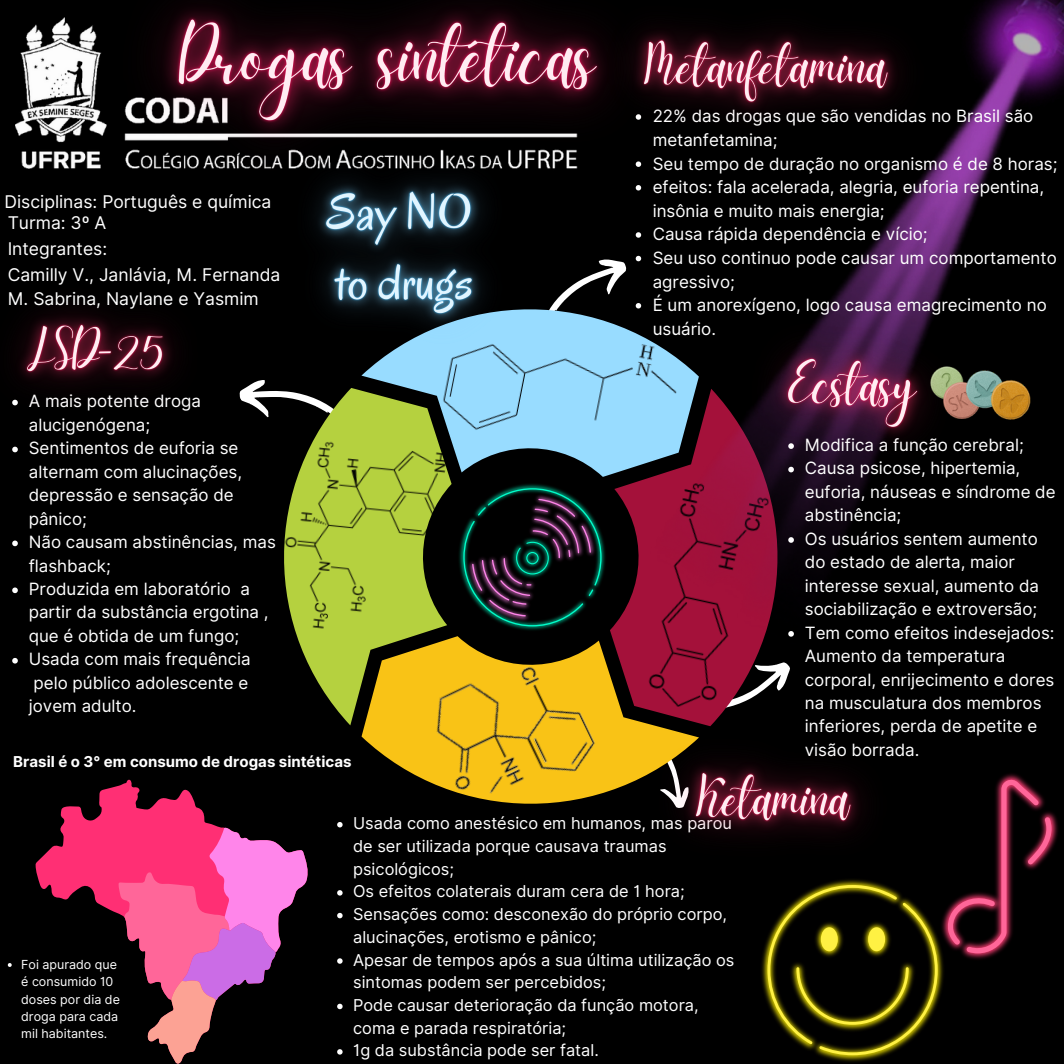
<style>
.page{position:relative;width:1064px;height:1064px;background:#fff}
.page>*{position:absolute;margin:0;border:0;box-sizing:border-box;transform-origin:0 0}
.t1{font:17.5px/20.9px "Inter";color:#fff}
.t2{font:16.88px/23.5px "Inter";color:#fff}
.t3{font:16.38px/22.8px "Inter";color:#fff}
.t4{font:700 15px "Inter";color:#fff}
.t5{font:12.5px/17.1px "Inter";color:#fff}
</style>
<div class="page">
<div style="left:0;top:0;width:1063px;height:1063px;background:#000"></div>
<svg style="left:12px;top:540px;width:6px;height:6px"></svg>
<svg style="left:12px;top:587px;width:6px;height:6px"></svg>
<svg style="left:12px;top:658px;width:6px;height:5px"></svg>
<svg style="left:239px;top:380px;width:37px;height:38px"></svg>
<svg style="left:361px;top:375px;width:248px;height:102px"></svg>
<svg style="left:276px;top:388px;width:175px;height:337px"></svg>
<svg style="left:609px;top:470px;width:179px;height:221px"></svg>
<svg style="left:361px;top:636px;width:275px;height:155px"></svg>
<img style="left:636px;top:473px;width:137px;height:219px">
<img style="left:435px;top:305px;width:209px;height:165px">
<img style="left:276px;top:434px;width:172px;height:206px">
<img style="left:404px;top:640px;width:205px;height:164px">
<img style="left:459px;top:484px;width:147px;height:146px">
<svg style="left:463px;top:488px;width:138px;height:138px"></svg>
<img style="left:962px;top:773px;width:96px;height:187px">
<svg style="left:946px;top:778px;width:105px;height:175px"></svg>
<img style="left:761px;top:911px;width:185px;height:151px">
<svg style="left:767px;top:911px;width:170px;height:143px"></svg>
<img style="left:644px;top:0;width:419px;height:651px">
<svg style="left:36px;top:779px;width:183px;height:135px;fill:#ff2f74"></svg>
<svg style="left:118px;top:827px;width:190px;height:236px"></svg>
<svg style="left:788px;top:537px;width:5px;height:5px"></svg>
<svg style="left:788px;top:631px;width:5px;height:5px"></svg>
<svg style="left:635px;top:232px;width:6px;height:6px"></svg>
<svg style="left:541px;top:255px;width:100px;height:110px"></svg>
<svg style="left:337px;top:822px;width:5px;height:5px"></svg>
<svg style="left:337px;top:890px;width:5px;height:5px"></svg>
<svg style="left:337px;top:912px;width:5px;height:6px"></svg>
<svg style="left:337px;top:958px;width:5px;height:5px"></svg>
<svg style="left:337px;top:1003px;width:5px;height:5px"></svg>
<svg style="left:337px;top:1049px;width:5px;height:5px"></svg>
<img style="left:15px;top:18px;width:59px;height:151px">
<img style="left:74px;top:5px;width:653px;height:221px">
<img style="left:12px;top:311px;width:162px;height:142px">
<img style="left:714px;top:279px;width:276px;height:223px">
<img style="left:570px;top:0;width:391px;height:184px">
<img style="left:622px;top:692px;width:302px;height:224px">
<img style="left:265px;top:120px;width:276px;height:255px">
<svg style="left:8px;top:963px;width:4px;height:3px"></svg>
<p class="t1" style="left:5px;top:191px;width:268px">Disciplinas: Português e química<br>Turma: 3º A</p>
<p class="t1" style="left:8px;top:262px;width:274px;line-height:24.4px">Camilly V., Janlávia, M. Fernanda<br>M. Sabrina, Naylane e Yasmim</p>
<p class="t1" style="left:8px;top:238px;width:101px">Integrantes:</p>
<p class="t2" style="left:29px;top:389px;width:248px">A mais potente droga alucigenógena;<br>Sentimentos de euforia se alternam com alucinações, depressão e sensação de pânico;<br>Não causam abstinências, mas flashback;<br>Produzida em laboratório a partir da substância ergotina , que é obtida de um fungo;<br>Usada com mais frequência pelo público adolescente e jovem adulto.</p>
<p class="t4" style="left:13px;top:752px;width:339px">Brasil é o 3° em consumo de drogas sintéticas</p>
<p class="t2" style="left:652px;top:104px;width:406px">22% das drogas que são vendidas no Brasil são metanfetamina;<br>Seu tempo de duração no organismo é de 8 horas; efeitos: fala acelerada, alegria, euforia repentina, insônia e muito mais energia;<br>Causa rápida dependência e vício;<br>Seu uso continuo pode causar um comportamento agressivo;<br>É um anorexígeno, logo causa emagrecimento no usuário.</p>
<p class="t2" style="left:804px;top:433px;width:252px">Modifica a função cerebral;<br>Causa psicose, hipertemia, euforia, náuseas e síndrome de abstinência;<br>Os usuários sentem aumento do estado de alerta, maior interesse sexual, aumento da sociabilização e extroversão;<br>Tem como efeitos indesejados:<br>Aumento da temperatura corporal, enrijecimento e dores na musculatura dos membros inferiores, perda de apetite e visão borrada.</p>
<p class="t5" style="left:21px;top:955px;width:100px">Foi apurado que é consumido 10 doses por dia de droga para cada mil habitantes.</p>
<p class="t3" style="left:353px;top:811px;width:382px">Usada como anestésico em humanos, mas parou de ser utilizada porque causava traumas psicológicos;<br>Os efeitos colaterais duram cera de 1 hora; Sensações como: desconexão do próprio corpo, alucinações, erotismo e pânico;<br>Apesar de tempos após a sua última utilização os sintomas podem ser percebidos;<br>Pode causar deterioração da função motora, coma e parada respiratória;<br>1g da substância pode ser fatal.</p>
</div>
